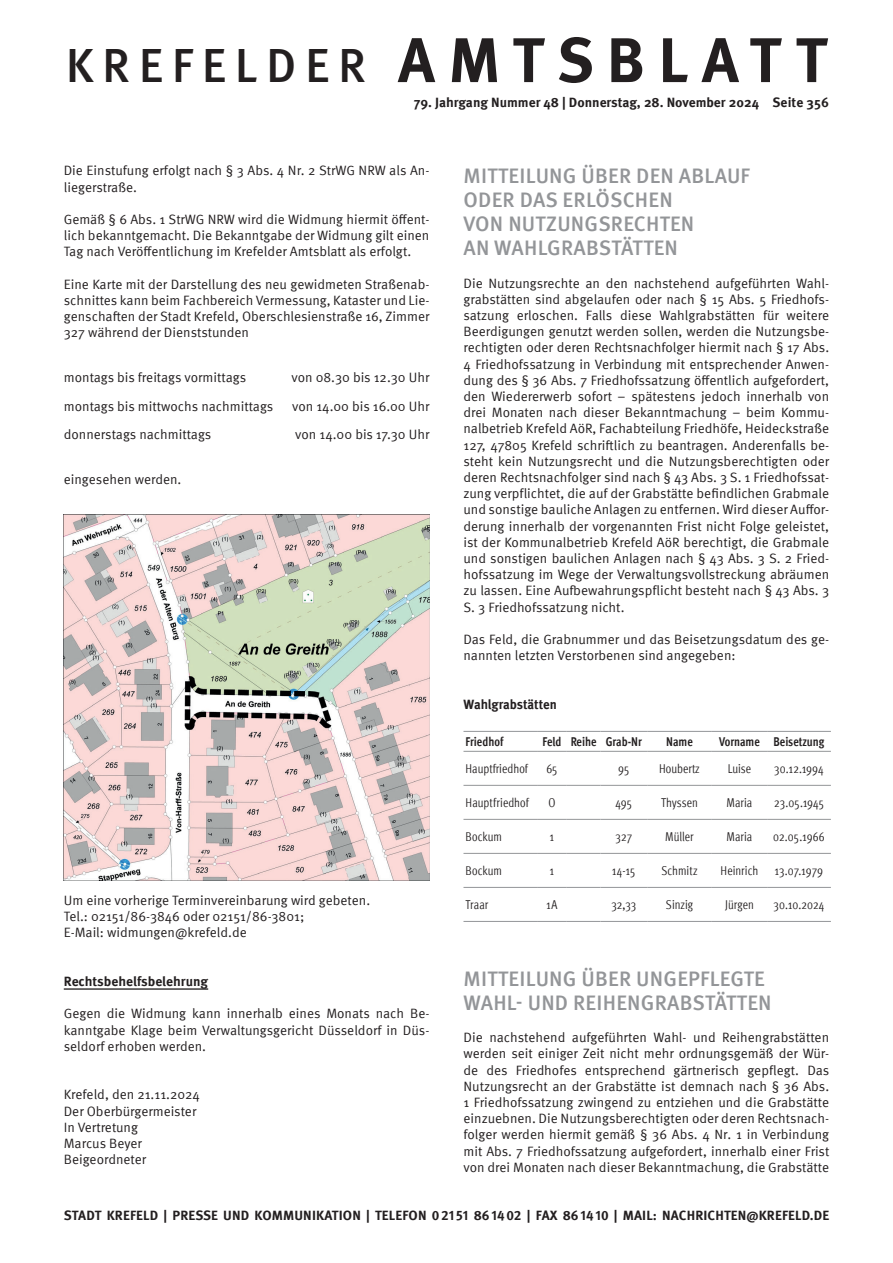
<style>
.page{position:relative;width:893px;height:1263px;background:#fff}
.page>*{position:absolute;margin:0;border:0;box-sizing:border-box;transform-origin:0 0}
.t1{font:500 48px "Meta Pro";letter-spacing:.18em;color:#231f20}
.t2{font:500 21px/24px "Meta Pro";letter-spacing:.01em;color:#939598}
.t3{font:13.5px/16.2px "Meta Pro";color:#231f20;text-align:justify}
.t4{font:700 13.5px "Meta Pro";color:#231f20}
.t5{font:700 13.5px "Meta Pro";color:#231f20;scale:.95 1}
.t6{font:condensed 12.75px "Meta Pro";color:#231f20;scale:.95 1}
.t7{font:700 condensed 12.75px "Meta Pro";color:#231f20;scale:.95 1}
.s1{font-weight:700;font-size:63px}
</style>
<div class="page">
<hr style="left:64px;top:988px;width:144px;height:2px;background:#231f20">
<hr style="left:463px;top:731px;width:74px;height:1px;background:#939598">
<hr style="left:537px;top:731px;width:30px;height:1px;background:#939598">
<hr style="left:567px;top:731px;width:33px;height:1px;background:#939598">
<hr style="left:600px;top:731px;width:47px;height:1px;background:#939598">
<hr style="left:647px;top:731px;width:65px;height:1px;background:#939598">
<hr style="left:712px;top:731px;width:55px;height:1px;background:#939598">
<hr style="left:767px;top:731px;width:64px;height:1px;background:#939598">
<hr style="left:463px;top:751px;width:74px;height:1px;background:#939598">
<hr style="left:537px;top:751px;width:30px;height:1px;background:#939598">
<hr style="left:567px;top:751px;width:33px;height:1px;background:#939598">
<hr style="left:600px;top:751px;width:47px;height:1px;background:#939598">
<hr style="left:647px;top:751px;width:65px;height:1px;background:#939598">
<hr style="left:712px;top:751px;width:55px;height:1px;background:#939598">
<hr style="left:767px;top:751px;width:64px;height:1px;background:#939598">
<hr style="left:463px;top:785px;width:74px;height:1px;background:#939598">
<hr style="left:537px;top:785px;width:30px;height:1px;background:#939598">
<hr style="left:567px;top:785px;width:33px;height:1px;background:#939598">
<hr style="left:600px;top:785px;width:47px;height:1px;background:#939598">
<hr style="left:647px;top:785px;width:65px;height:1px;background:#939598">
<hr style="left:712px;top:785px;width:55px;height:1px;background:#939598">
<hr style="left:767px;top:785px;width:64px;height:1px;background:#939598">
<hr style="left:463px;top:819px;width:74px;height:1px;background:#939598">
<hr style="left:537px;top:819px;width:30px;height:1px;background:#939598">
<hr style="left:567px;top:819px;width:33px;height:1px;background:#939598">
<hr style="left:600px;top:819px;width:47px;height:1px;background:#939598">
<hr style="left:647px;top:819px;width:65px;height:1px;background:#939598">
<hr style="left:712px;top:819px;width:55px;height:1px;background:#939598">
<hr style="left:767px;top:819px;width:64px;height:1px;background:#939598">
<hr style="left:463px;top:853px;width:74px;height:1px;background:#939598">
<hr style="left:537px;top:853px;width:30px;height:1px;background:#939598">
<hr style="left:567px;top:853px;width:33px;height:1px;background:#939598">
<hr style="left:600px;top:853px;width:47px;height:1px;background:#939598">
<hr style="left:647px;top:853px;width:65px;height:1px;background:#939598">
<hr style="left:712px;top:853px;width:55px;height:1px;background:#939598">
<hr style="left:767px;top:853px;width:64px;height:1px;background:#939598">
<hr style="left:463px;top:887px;width:74px;height:1px;background:#939598">
<hr style="left:537px;top:887px;width:30px;height:1px;background:#939598">
<hr style="left:567px;top:887px;width:33px;height:1px;background:#939598">
<hr style="left:600px;top:887px;width:47px;height:1px;background:#939598">
<hr style="left:647px;top:887px;width:65px;height:1px;background:#939598">
<hr style="left:712px;top:887px;width:55px;height:1px;background:#939598">
<hr style="left:767px;top:887px;width:64px;height:1px;background:#939598">
<hr style="left:463px;top:921px;width:74px;height:1px;background:#939598">
<hr style="left:537px;top:921px;width:30px;height:1px;background:#939598">
<hr style="left:567px;top:921px;width:33px;height:1px;background:#939598">
<hr style="left:600px;top:921px;width:47px;height:1px;background:#939598">
<hr style="left:647px;top:921px;width:65px;height:1px;background:#939598">
<hr style="left:712px;top:921px;width:55px;height:1px;background:#939598">
<hr style="left:767px;top:921px;width:64px;height:1px;background:#939598">
<img style="left:64px;top:514px;width:365px;height:366px">
<h1 class="t1" style="left:66px;top:28px;width:763px">KREFELDER <span class="s1">AMTSBLATT</span></h1>
<p class="t4" style="left:414px;top:92px;width:417px">79. Jahrgang Nummer 48 | Donnerstag, 28. November 2024 Seite 356</p>
<p class="t3" style="left:64px;top:162px;width:367px">Die Einstufung erfolgt nach § 3 Abs. 4 Nr. 2 StrWG NRW als An&shy;liegerstraße.</p>
<p class="t3" style="left:64px;top:210px;width:367px">Gemäß § 6 Abs. 1 StrWG NRW wird die Widmung hiermit öffent&shy;lich bekanntgemacht. Die Bekanntgabe der Widmung gilt einen Tag nach Veröffentlichung im Krefelder Amtsblatt als erfolgt.</p>
<p class="t3" style="left:64px;top:275px;width:367px">Eine Karte mit der Darstellung des neu gewidmeten Straßenab&shy;schnittes kann beim Fachbereich Vermessung, Kataster und Lie&shy;genschaften der Stadt Krefeld, Oberschlesienstraße 16, Zimmer 327 während der Dienststunden</p>
<p class="t3" style="left:64px;top:368px;width:184px">montags bis freitags vormittags</p>
<p class="t3" style="left:291px;top:368px;width:139px">von 08.30 bis 12.30 Uhr</p>
<p class="t3" style="left:64px;top:397px;width:211px">montags bis mittwochs nachmittags</p>
<p class="t3" style="left:292px;top:397px;width:139px">von 14.00 bis 16.00 Uhr</p>
<p class="t3" style="left:64px;top:425px;width:149px">donnerstags nachmittags</p>
<p class="t3" style="left:295px;top:425px;width:136px">von 14.00 bis 17.30 Uhr</p>
<p class="t3" style="left:64px;top:470px;width:119px">eingesehen werden.</p>
<p class="t3" style="left:64px;top:891px;width:308px;text-align:left">Um eine vorherige Terminvereinbarung wird gebeten.<br>Tel.: 02151/86-3846 oder 02151/86-3801;<br>E-Mail: widmungen@krefeld.de</p>
<p class="t4" style="left:64px;top:971px;width:146px">Rechtsbehelfsbelehrung</p>
<p class="t3" style="left:64px;top:1005px;width:367px">Gegen die Widmung kann innerhalb eines Monats nach Be&shy;kanntgabe Klage beim Verwaltungsgericht Düsseldorf in Düs&shy;seldorf erhoben werden.</p>
<p class="t3" style="left:64px;top:1086px;width:138px;text-align:left">Krefeld, den 21.11.2024<br>Der Oberbürgermeister<br>In Vertretung<br>Marcus Beyer<br>Beigeordneter</p>
<h2 class="t2" style="left:464px;top:163px;width:288px">MITTEILUNG ÜBER DEN ABLAUF<br>ODER DAS ERLÖSCHEN<br>VON NUTZUNGSRECHTEN<br>AN WAHLGRABSTÄTTEN</h2>
<p class="t3" style="left:463px;top:274px;width:367px">Die Nutzungsrechte an den nachstehend aufgeführten Wahl&shy;grabstätten sind abgelaufen oder nach § 15 Abs. 5 Friedhofs&shy;satzung erloschen. Falls diese Wahlgrabstätten für weitere Beerdigungen genutzt werden sollen, werden die Nutzungsbe&shy;rechtigten oder deren Rechtsnachfolger hiermit nach § 17 Abs.<br>4 Friedhofssatzung in Verbindung mit entsprechender Anwen&shy;dung des § 36 Abs. 7 Friedhofssatzung öffentlich aufgefordert, den Wiedererwerb sofort – spätestens jedoch innerhalb von drei Monaten nach dieser Bekanntmachung – beim Kommu&shy;nalbetrieb Krefeld AöR, Fachabteilung Friedhöfe, Heideckstraße 127, 47805 Krefeld schriftlich zu beantragen. Anderenfalls be&shy;steht kein Nutzungsrecht und die Nutzungsberechtigten oder deren Rechtsnachfolger sind nach § 43 Abs. 3 S. 1 Friedhofssat&shy;zung verpflichtet, die auf der Grabstätte befindlichen Grabmale und sonstige bauliche Anlagen zu entfernen. Wird dieser Auffor&shy;derung innerhalb der vorgenannten Frist nicht Folge geleistet, ist der Kommunalbetrieb Krefeld AöR berechtigt, die Grabmale und sonstigen baulichen Anlagen nach § 43 Abs. 3 S. 2 Fried&shy;hofssatzung im Wege der Verwaltungsvollstreckung abräumen zu lassen. Eine Aufbewahrungspflicht besteht nach § 43 Abs. 3<br>S. 3 Friedhofssatzung nicht.</p>
<p class="t3" style="left:463px;top:630px;width:367px">Das Feld, die Grabnummer und das Beisetzungsdatum des ge&shy;nannten letzten Verstorbenen sind angegeben:</p>
<p class="t5" style="left:463px;top:693px;width:100px">Wahlgrabstätten</p>
<p class="t7" style="left:466px;top:732px;width:41px">Friedhof</p>
<p class="t7" style="left:542px;top:732px;width:106px">Feld Reihe Grab-Nr</p>
<p class="t7" style="left:666px;top:732px;width:30px">Name</p>
<p class="t7" style="left:719px;top:732px;width:112px">Vorname Beisetzung</p>
<p class="t6" style="left:466px;top:759px;width:67px">Hauptfriedhof</p>
<p class="t6" style="left:546px;top:759px;width:13px">65</p>
<p class="t6" style="left:618px;top:759px;width:13px">95</p>
<p class="t6" style="left:659px;top:759px;width:44px">Houbertz</p>
<p class="t6" style="left:728px;top:759px;width:26px">Luise</p>
<p class="t6" style="left:774px;top:759px;width:54px">30.12.1994</p>
<p class="t6" style="left:466px;top:793px;width:68px">Hauptfriedhof</p>
<p class="t6" style="left:548px;top:793px;width:9px">O</p>
<p class="t6" style="left:615px;top:793px;width:19px">495</p>
<p class="t6" style="left:661px;top:793px;width:40px">Thyssen</p>
<p class="t6" style="left:726px;top:793px;width:29px">Maria</p>
<p class="t6" style="left:774px;top:793px;width:54px">23.05.1945</p>
<p class="t6" style="left:466px;top:827px;width:40px">Bockum</p>
<p class="t6" style="left:550px;top:827px;width:6px">1</p>
<p class="t6" style="left:615px;top:827px;width:19px">327</p>
<p class="t6" style="left:665px;top:827px;width:32px">Müller</p>
<p class="t6" style="left:726px;top:827px;width:29px">Maria</p>
<p class="t6" style="left:773px;top:827px;width:56px">02.05.1966</p>
<p class="t6" style="left:466px;top:861px;width:40px">Bockum</p>
<p class="t6" style="left:550px;top:861px;width:6px">1</p>
<p class="t6" style="left:612px;top:861px;width:26px">14-15</p>
<p class="t6" style="left:661px;top:861px;width:40px">Schmitz</p>
<p class="t6" style="left:721px;top:861px;width:41px">Heinrich</p>
<p class="t6" style="left:775px;top:861px;width:52px">13.07.1979</p>
<p class="t6" style="left:466px;top:895px;width:25px">Traar</p>
<p class="t6" style="left:547px;top:895px;width:13px">1A</p>
<p class="t6" style="left:611px;top:895px;width:28px">32,33</p>
<p class="t6" style="left:666px;top:895px;width:30px">Sinzig</p>
<p class="t6" style="left:725px;top:895px;width:32px">Jürgen</p>
<p class="t6" style="left:774px;top:895px;width:55px">30.10.2024</p>
<h2 class="t2" style="left:464px;top:965px;width:310px">MITTEILUNG ÜBER UNGEPFLEGTE<br>WAHL- UND REIHENGRABSTÄTTEN</h2>
<p class="t3" style="left:463px;top:1028px;width:367px">Die nachstehend aufgeführten Wahl- und Reihengrabstätten werden seit einiger Zeit nicht mehr ordnungsgemäß der Wür&shy;de des Friedhofes entsprechend gärtnerisch gepflegt. Das Nutzungsrecht an der Grabstätte ist demnach nach § 36 Abs.<br>1 Friedhofssatzung zwingend zu entziehen und die Grabstätte einzuebnen. Die Nutzungsberechtigten oder deren Rechtsnach&shy;folger werden hiermit gemäß § 36 Abs. 4 Nr. 1 in Verbindung mit Abs. 7 Friedhofssatzung aufgefordert, innerhalb einer Frist von drei Monaten nach dieser Bekanntmachung, die Grabstätte</p>
<p class="t4" style="left:64px;top:1205px;width:767px">STADT KREFELD | PRESSE UND KOMMUNIKATION | TELEFON 021 51 861402 | FAX 861410 | MAIL: NACHRICHTEN@KREFELD.DE</p>
</div>
